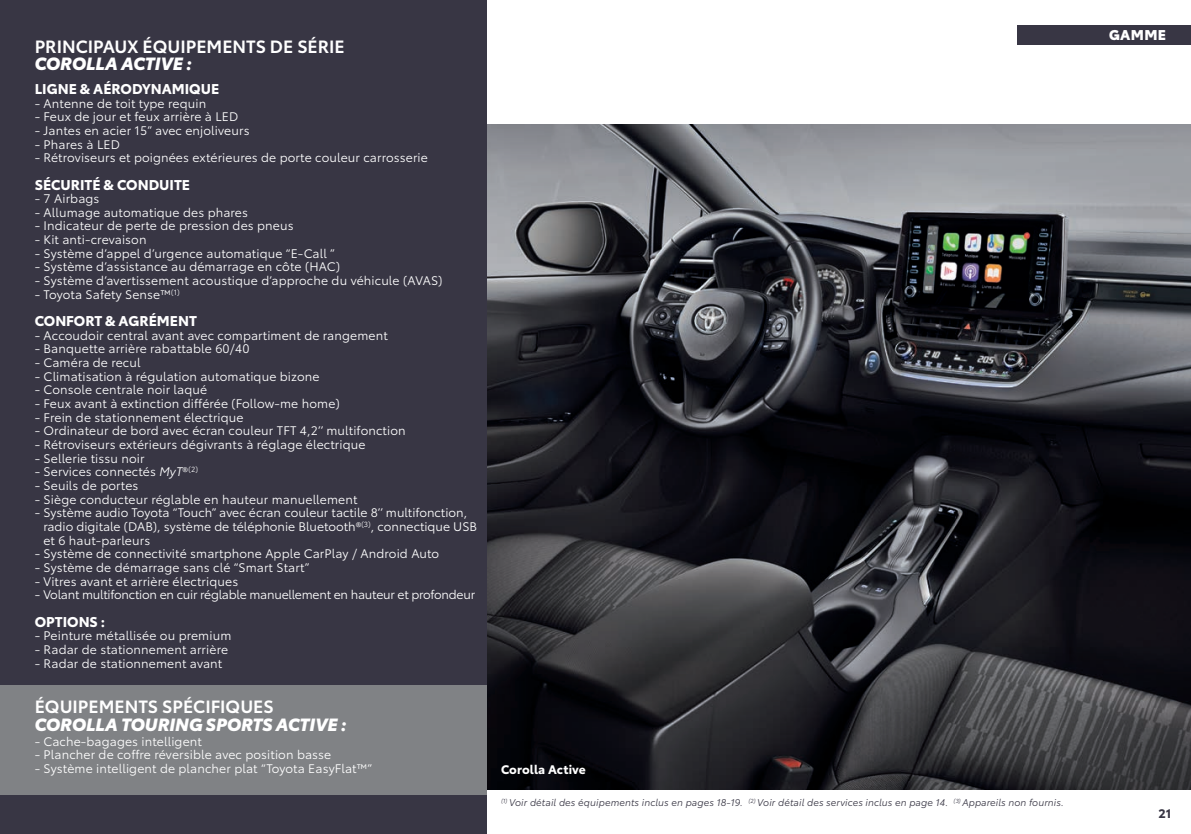
<style>
.page{position:relative;width:1191px;height:834px;background:#fff}
.page>*{position:absolute;margin:0;border:0;box-sizing:border-box;transform-origin:0 0}
.Txt_CAP_courant{font:italic 900 17.5px/17.5px "Toyota Type";color:#fff}
.Txt_CAP_courant-2{font:600 17.5px/17.5px "Toyota Type";color:#fff}
.Txt_CAP_courant-3{font:700 14px "Toyota Type";color:#fff}
.J_BODY{font:900 14px "Toyota Type";letter-spacing:.025em;color:#fff}
.Txt_CAP_courant-4{font:12.25px/13.7px "Toyota Type";letter-spacing:.01em;color:#fff}
.Txt_CAP_courant-5{font:12.25px "Toyota Type";letter-spacing:-.02em;color:#fff}
.J_BODY_SUB_HEAD{font:700 12.25px "Toyota Type";letter-spacing:.01em;color:#fff}
.t1{font:700 12.25px "Toyota Type";color:#383644}
.t2{font:italic 9.62px "Toyota Type";letter-spacing:.01em;color:#383644}
.s1{font-weight:900;font-style:italic}
.s2{font-style:italic}
.s3{font-weight:600;font-style:normal}
</style>
<div class="page">
<img style="left:486px;top:124px;width:705px;height:665px">
<div style="left:0;top:0;width:486px;height:833px;background:#383644"></div>
<div style="left:0;top:685px;width:486px;height:109px;background:#808285"></div>
<div style="left:1017px;top:25px;width:174px;height:20px;background:#383644"></div>
<p class="Txt_CAP_courant-2" style="left:35px;top:36px;width:311px">PRINCIPAUX ÉQUIPEMENTS DE SÉRIE<br><span class="s1">COROLLA ACTIVE :</span></p>
<p class="Txt_CAP_courant-3" style="left:35px;top:78px;width:186px">LIGNE &amp; AÉRODYNAMIQUE</p>
<p class="Txt_CAP_courant-4" style="left:35px;top:95px;width:173px">- Antenne de toit type requin</p>
<p class="Txt_CAP_courant-4" style="left:35px;top:109px;width:205px">- Feux de jour et feux arrière à LED</p>
<p class="Txt_CAP_courant-4" style="left:35px;top:123px;width:216px">- Jantes en acier 15” avec enjoliveurs</p>
<p class="Txt_CAP_courant-4" style="left:35px;top:136px;width:87px">- Phares à LED</p>
<p class="Txt_CAP_courant-4" style="left:35px;top:150px;width:395px">- Rétroviseurs et poignées extérieures de porte couleur carrosserie</p>
<p class="Txt_CAP_courant-3" style="left:35px;top:173px;width:157px">SÉCURITÉ &amp; CONDUITE</p>
<p class="Txt_CAP_courant-4" style="left:35px;top:191px;width:66px">- 7 Airbags</p>
<p class="Txt_CAP_courant-4" style="left:35px;top:205px;width:215px">- Allumage automatique des phares</p>
<p class="Txt_CAP_courant-4" style="left:35px;top:218px;width:260px">- Indicateur de perte de pression des pneus</p>
<p class="Txt_CAP_courant-4" style="left:35px;top:232px;width:113px">- Kit anti-crevaison</p>
<p class="Txt_CAP_courant-4" style="left:35px;top:246px;width:302px">- Système d’appel d’urgence automatique “E-Call ”</p>
<p class="Txt_CAP_courant-4" style="left:35px;top:259px;width:307px">- Système d’assistance au démarrage en côte (HAC)</p>
<p class="Txt_CAP_courant-4" style="left:35px;top:273px;width:409px">- Système d’avertissement acoustique d’approche du véhicule (AVAS)</p>
<p class="Txt_CAP_courant-4" style="left:35px;top:286px;width:147px">- Toyota Safety Sense™<sup>(1)</sup></p>
<p class="Txt_CAP_courant-3" style="left:35px;top:310px;width:164px">CONFORT &amp; AGRÉMENT</p>
<p class="Txt_CAP_courant-4" style="left:35px;top:327px;width:354px">- Accoudoir central avant avec compartiment de rangement</p>
<p class="Txt_CAP_courant-4" style="left:35px;top:341px;width:216px">- Banquette arrière rabattable 60/40</p>
<p class="Txt_CAP_courant-4" style="left:35px;top:355px;width:107px">- Caméra de recul</p>
<p class="Txt_CAP_courant-4" style="left:35px;top:368px;width:286px">- Climatisation à régulation automatique bizone</p>
<p class="Txt_CAP_courant-4" style="left:35px;top:382px;width:174px">- Console centrale noir laqué</p>
<p class="Txt_CAP_courant-4" style="left:35px;top:396px;width:306px">- Feux avant à extinction différée (Follow-me home)</p>
<p class="Txt_CAP_courant-4" style="left:35px;top:409px;width:210px">- Frein de stationnement électrique</p>
<p class="Txt_CAP_courant-4" style="left:35px;top:423px;width:372px">- Ordinateur de bord avec écran couleur TFT 4,2’’ multifonction</p>
<p class="Txt_CAP_courant-4" style="left:35px;top:437px;width:332px">- Rétroviseurs extérieurs dégivrants à réglage électrique</p>
<p class="Txt_CAP_courant-4" style="left:35px;top:450px;width:111px">- Sellerie tissu noir</p>
<p class="Txt_CAP_courant-4" style="left:35px;top:464px;width:165px">- Services connectés <span class="s2">MyT</span>®<sup>(2)</sup></p>
<p class="Txt_CAP_courant-4" style="left:35px;top:478px;width:105px">- Seuils de portes</p>
<p class="Txt_CAP_courant-4" style="left:35px;top:491px;width:324px">- Siège conducteur réglable en hauteur manuellement</p>
<p class="Txt_CAP_courant-4" style="left:43px;top:505px;width:435px;text-indent:-9px">- Système audio Toyota “Touch” avec écran couleur tactile 8’’ multifonction, radio digitale (DAB), système de téléphonie Bluetooth®<sup>(3)</sup>, connectique USB et 6 haut-parleurs</p>
<p class="Txt_CAP_courant-4" style="left:35px;top:546px;width:406px">- Système de connectivité smartphone Apple CarPlay / Android Auto</p>
<p class="Txt_CAP_courant-4" style="left:35px;top:559px;width:276px">- Système de démarrage sans clé “Smart Start”</p>
<p class="Txt_CAP_courant-4" style="left:35px;top:573px;width:205px">- Vitres avant et arrière électriques</p>
<p class="Txt_CAP_courant-5" style="left:35px;top:585px;width:442px">- Volant multifonction en cuir réglable manuellement en hauteur et profondeur</p>
<p class="Txt_CAP_courant-3" style="left:35px;top:610px;width:72px">OPTIONS :</p>
<p class="Txt_CAP_courant-4" style="left:35px;top:628px;width:198px">- Peinture métallisée ou premium</p>
<p class="Txt_CAP_courant-4" style="left:35px;top:641px;width:195px">- Radar de stationnement arrière</p>
<p class="Txt_CAP_courant-4" style="left:35px;top:655px;width:189px">- Radar de stationnement avant</p>
<p class="Txt_CAP_courant" style="left:35px;top:696px;width:313px"><span class="s3">ÉQUIPEMENTS SPÉCIFIQUES<br></span>COROLLA TOURING SPORTS ACTIVE :</p>
<p class="Txt_CAP_courant-4" style="left:35px;top:734px;width:169px">- Cache-bagages intelligent</p>
<p class="Txt_CAP_courant-4" style="left:35px;top:747px;width:298px">- Plancher de coffre réversible avec position basse</p>
<p class="Txt_CAP_courant-4" style="left:35px;top:760px;width:339px">- Système intelligent de plancher plat “Toyota EasyFlat™”</p>
<p class="J_BODY_SUB_HEAD" style="left:501px;top:760px;width:86px">Corolla Active</p>
<p class="t2" style="left:501px;top:795px;width:564px"><sup>(1)</sup> Voir détail des équipements inclus en pages 18-19. <sup>(2)</sup> Voir détail des services inclus en page 14. <sup>(3)</sup> Appareils non fournis.</p>
<p class="J_BODY" style="left:1109px;top:24px;width:58px">GAMME</p>
<p class="t1" style="left:1158px;top:804px;width:14px">21</p>
</div>
